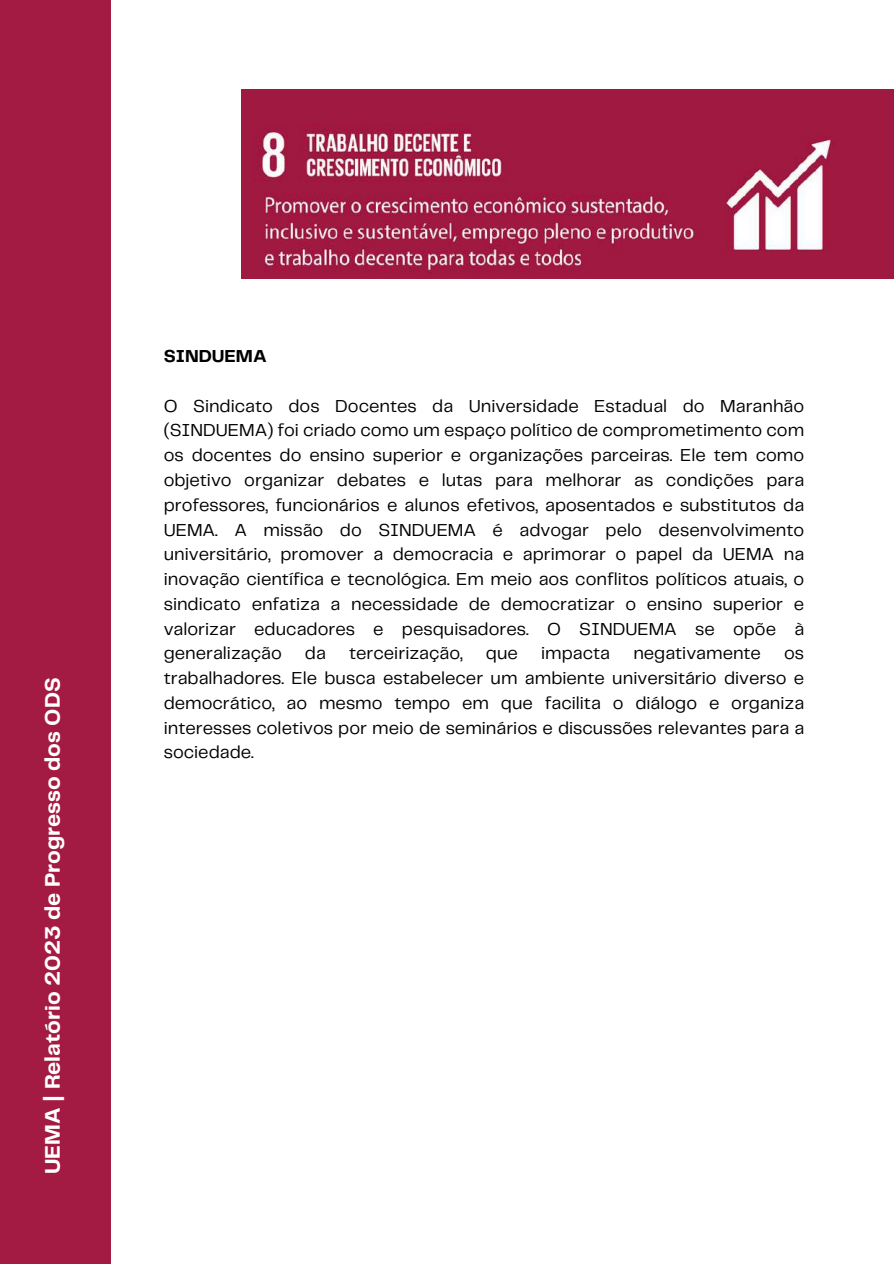
<style>
.page{position:relative;width:894px;height:1264px;background:#fff}
.page>*{position:absolute;margin:0;border:0;box-sizing:border-box;transform-origin:0 0}
.t1{font:700 21.9px "Telegraf";color:#fff}
.t2{font:18px/24.8px "Telegraf";color:#000;text-align:justify}
.t3{font:700 18px "Telegraf";color:#000}
</style>
<div class="page">
<div style="left:0;top:0;width:110px;height:1263px;background:#a31b43"></div>
<img style="left:242px;top:89px;width:651px;height:189px">
<p class="t1" style="left:43px;top:1174px;width:498px;rotate:-90deg">UEMA | Relatório 2023 de Progresso dos ODS</p>
<p class="t3" style="left:164px;top:348px;width:104px">SINDUEMA</p>
<p class="t2" style="left:164px;top:394px;width:642px">O Sindicato dos Docentes da Universidade Estadual do Maranhão (SINDUEMA) foi criado como um espaço político de comprometimento com os docentes do ensino superior e organizações parceiras. Ele tem como objetivo organizar debates e lutas para melhorar as condições para professores, funcionários e alunos efetivos, aposentados e substitutos da UEMA. A missão do SINDUEMA é advogar pelo desenvolvimento universitário, promover a democracia e aprimorar o papel da UEMA na inovação científica e tecnológica. Em meio aos conflitos políticos atuais, o sindicato enfatiza a necessidade de democratizar o ensino superior e valorizar educadores e pesquisadores. O SINDUEMA se opõe à generalização</p>
<p class="t2" style="left:305px;top:642px;width:22px">da</p>
<p class="t2" style="left:349px;top:642px;width:115px">terceirização,</p>
<p class="t2" style="left:486px;top:642px;width:34px">que</p>
<p class="t2" style="left:541px;top:642px;width:70px">impacta</p>
<p class="t2" style="left:633px;top:642px;width:129px">negativamente</p>
<p class="t2" style="left:164px;top:642px;width:642px;text-indent:620px">os trabalhadores. Ele busca estabelecer um ambiente universitário diverso e democrático, ao mesmo tempo em que facilita o diálogo e organiza interesses coletivos por meio de seminários e discussões relevantes para a sociedade.</p>
</div>
